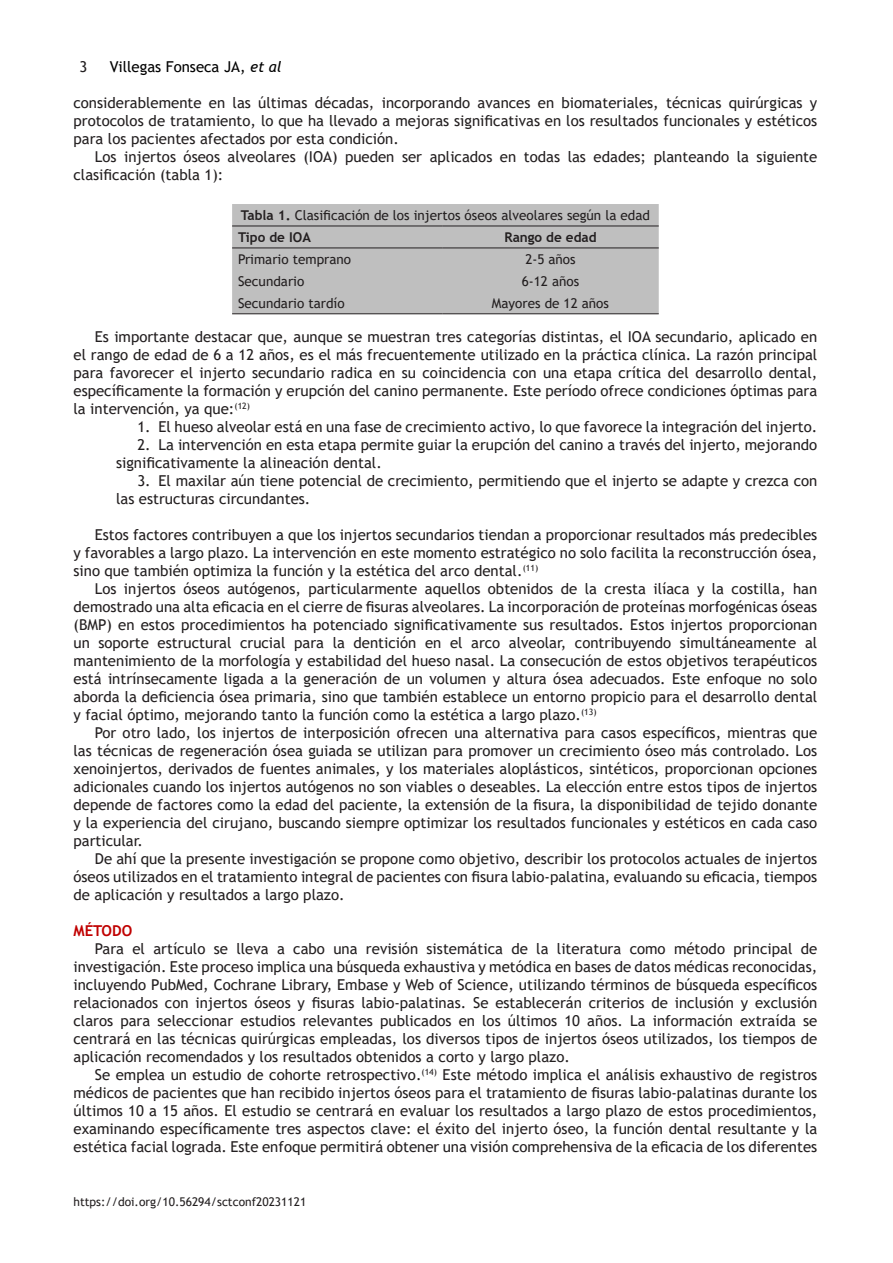
<style>
.page{position:relative;width:893px;height:1263px;background:#fff}
.page>*{position:absolute;margin:0;border:0;box-sizing:border-box;transform-origin:0 0}
.t1{font:15px/18px "Trebuchet MS";color:#231f20;text-align:justify}
.t2{font:15px "Trebuchet MS";color:#000}
.t3{font:700 15px "Trebuchet MS";color:#c00000}
.t4{font:13.5px "Trebuchet MS";color:#231f20}
.t5{font:700 13.5px "Trebuchet MS";color:#231f20}
.t6{font:12px "Trebuchet MS";color:#231f20}
.s1{font-style:italic}
.s2{font-weight:700}
</style>
<div class="page">
<div style="left:232px;top:204px;width:427px;height:109px;background:#bfbfbf"></div>
<hr style="left:232px;top:313px;width:210px;height:1px;background:#231f20">
<hr style="left:442px;top:313px;width:217px;height:1px;background:#231f20">
<hr style="left:232px;top:248px;width:210px;height:1px;background:#231f20">
<hr style="left:442px;top:248px;width:217px;height:1px;background:#231f20">
<hr style="left:232px;top:226px;width:210px;height:1px;background:#231f20">
<hr style="left:442px;top:226px;width:217px;height:1px;background:#231f20">
<p class="t1" style="left:80px;top:58px;width:9px">3</p>
<p class="t2" style="left:110px;top:57px;width:173px">Villegas Fonseca JA, <span class="s1">et al</span></p>
<p class="t1" style="left:74px;top:94px;width:745px">considerablemente en las últimas décadas, incorporando avances en biomateriales, técnicas quirúrgicas y protocolos de tratamiento, lo que ha llevado a mejoras significativas en los resultados funcionales y estéticos para los pacientes afectados por esta condición.</p>
<p class="t1" style="left:74px;top:148px;width:745px;text-indent:21px">Los injertos óseos alveolares (IOA) pueden ser aplicados en todas las edades; planteando la siguiente clasificación (tabla 1):</p>
<p class="t4" style="left:241px;top:207px;width:411px"><span class="s2">Tabla 1.</span> Clasificación de los injertos óseos alveolares según la edad</p>
<p class="t5" style="left:238px;top:229px;width:74px">Tipo de IOA</p>
<p class="t5" style="left:504px;top:229px;width:94px">Rango de edad</p>
<p class="t4" style="left:238px;top:251px;width:115px">Primario temprano</p>
<p class="t4" style="left:525px;top:251px;width:52px">2-5 años</p>
<p class="t4" style="left:238px;top:273px;width:68px">Secundario</p>
<p class="t4" style="left:522px;top:273px;width:59px">6-12 años</p>
<p class="t4" style="left:238px;top:294px;width:108px">Secundario tardío</p>
<p class="t4" style="left:492px;top:294px;width:119px">Mayores de 12 años</p>
<p class="t1" style="left:74px;top:328px;width:745px;text-indent:21px">Es importante destacar que, aunque se muestran tres categorías distintas, el IOA secundario, aplicado en el rango de edad de 6 a 12 años, es el más frecuentemente utilizado en la práctica clínica. La razón principal para favorecer el injerto secundario radica en su coincidencia con una etapa crítica del desarrollo dental, específicamente la formación y erupción del canino permanente. Este período ofrece condiciones óptimas para la intervención, ya que:<sup>(12)</sup></p>
<p class="t1" style="left:137px;top:418px;width:681px">1. El hueso alveolar está en una fase de crecimiento activo, lo que favorece la integración del injerto.</p>
<p class="t1" style="left:116px;top:436px;width:703px;text-indent:21px">2. La intervención en esta etapa permite guiar la erupción del canino a través del injerto, mejorando significativamente la alineación dental.</p>
<p class="t1" style="left:116px;top:472px;width:703px;text-indent:21px">3. El maxilar aún tiene potencial de crecimiento, permitiendo que el injerto se adapte y crezca con las estructuras circundantes.</p>
<p class="t1" style="left:74px;top:526px;width:745px;text-indent:21px">Estos factores contribuyen a que los injertos secundarios tiendan a proporcionar resultados más predecibles y favorables a largo plazo. La intervención en este momento estratégico no solo facilita la reconstrucción ósea, sino que también optimiza la función y la estética del arco dental.<sup>(11)</sup></p>
<p class="t1" style="left:74px;top:580px;width:745px;text-indent:21px">Los injertos óseos autógenos, particularmente aquellos obtenidos de la cresta ilíaca y la costilla, han demostrado una alta eficacia en el cierre de fisuras alveolares. La incorporación de proteínas morfogénicas óseas (BMP) en estos procedimientos ha potenciado significativamente sus resultados. Estos injertos proporcionan un soporte estructural crucial para la dentición en el arco alveolar, contribuyendo simultáneamente al mantenimiento de la morfología y estabilidad del hueso nasal. La consecución de estos objetivos terapéuticos está intrínsecamente ligada a la generación de un volumen y altura ósea adecuados. Este enfoque no solo aborda la deficiencia ósea primaria, sino que también establece un entorno propicio para el desarrollo dental y facial óptimo, mejorando tanto la función como la estética a largo plazo.<sup>(13)</sup></p>
<p class="t1" style="left:74px;top:724px;width:745px;text-indent:21px">Por otro lado, los injertos de interposición ofrecen una alternativa para casos específicos, mientras que las técnicas de regeneración ósea guiada se utilizan para promover un crecimiento óseo más controlado. Los xenoinjertos, derivados de fuentes animales, y los materiales aloplásticos, sintéticos, proporcionan opciones adicionales cuando los injertos autógenos no son viables o deseables. La elección entre estos tipos de injertos depende de factores como la edad del paciente, la extensión de la fisura, la disponibilidad de tejido donante y la experiencia del cirujano, buscando siempre optimizar los resultados funcionales y estéticos en cada caso particular.</p>
<p class="t1" style="left:74px;top:850px;width:745px;text-indent:21px">De ahí que la presente investigación se propone como objetivo, describir los protocolos actuales de injertos óseos utilizados en el tratamiento integral de pacientes con fisura labio-palatina, evaluando su eficacia, tiempos de aplicación y resultados a largo plazo.</p>
<p class="t3" style="left:74px;top:921px;width:60px">MÉTODO</p>
<p class="t1" style="left:74px;top:940px;width:745px;text-indent:21px">Para el artículo se lleva a cabo una revisión sistemática de la literatura como método principal de investigación. Este proceso implica una búsqueda exhaustiva y metódica en bases de datos médicas reconocidas, incluyendo PubMed, Cochrane Library, Embase y Web of Science, utilizando términos de búsqueda específicos relacionados con injertos óseos y fisuras labio-palatinas. Se establecerán criterios de inclusión y exclusión claros para seleccionar estudios relevantes publicados en los últimos 10 años. La información extraída se centrará en las técnicas quirúrgicas empleadas, los diversos tipos de injertos óseos utilizados, los tiempos de aplicación recomendados y los resultados obtenidos a corto y largo plazo.</p>
<p class="t1" style="left:74px;top:1066px;width:745px;text-indent:21px">Se emplea un estudio de cohorte retrospectivo.<sup>(14)</sup> Este método implica el análisis exhaustivo de registros médicos de pacientes que han recibido injertos óseos para el tratamiento de fisuras labio-palatinas durante los últimos 10 a 15 años. El estudio se centrará en evaluar los resultados a largo plazo de estos procedimientos, examinando específicamente tres aspectos clave: el éxito del injerto óseo, la función dental resultante y la estética facial lograda. Este enfoque permitirá obtener una visión comprehensiva de la eficacia de los diferentes</p>
<p class="t6" style="left:74px;top:1194px;width:234px">https://doi.org/10.56294/sctconf20231121</p>
</div>
